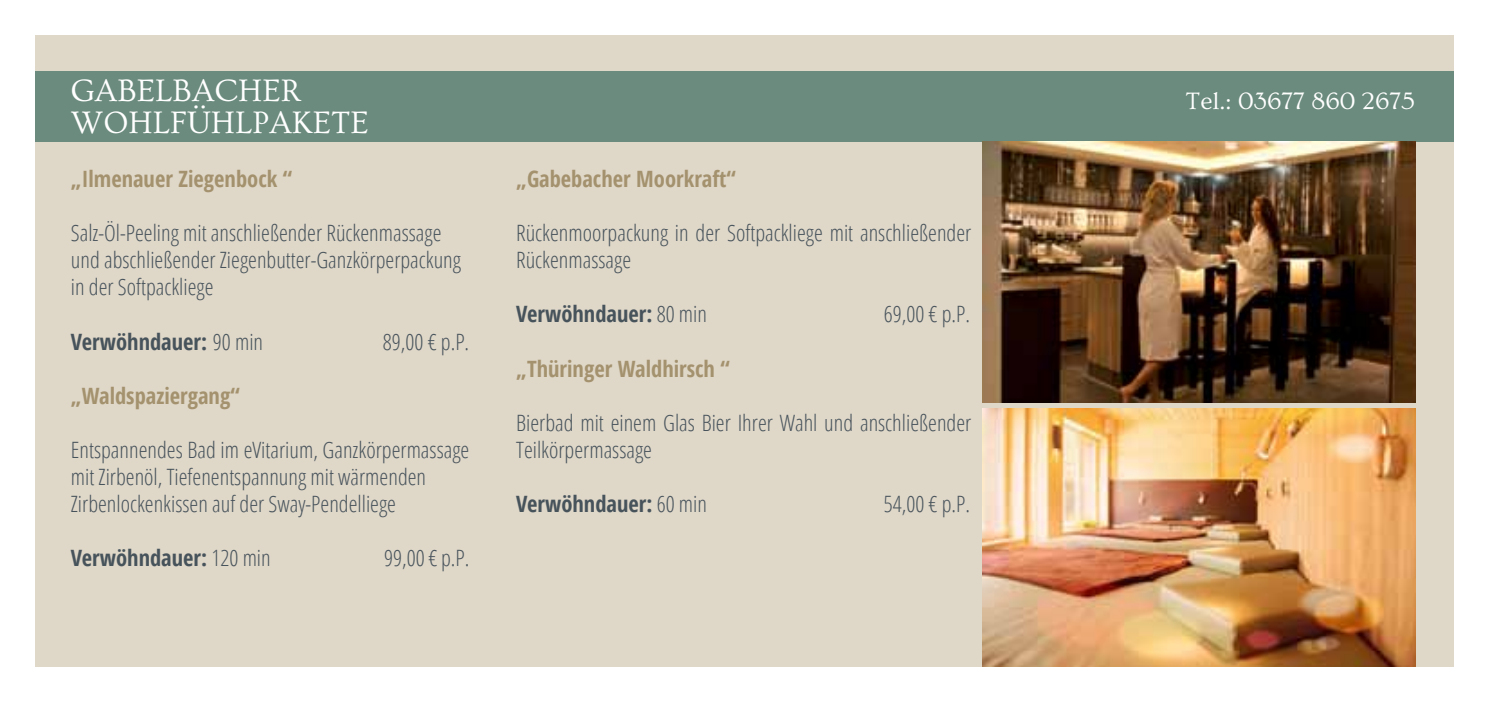
<style>
.page{position:relative;width:1489px;height:702px;background:#fff}
.page>*{position:absolute;margin:0;border:0;box-sizing:border-box;transform-origin:0 0}
.t1{font:32.5px/32.5px "Ovo";color:#fff}
.t2{font:25px "Ovo";color:#fff}
.t3{font:300 condensed 22.5px/27px "Open Sans";color:#47535b}
.t4{font:700 condensed 22.5px "Open Sans";color:#a4926e}
.t5{font:700 condensed 22.5px "Open Sans";color:#47535b}
.s1{font-weight:300}
</style>
<div class="page">
<div style="left:35px;top:35px;width:1418px;height:631px;background:#dfd7c8"></div>
<div style="left:35px;top:71px;width:1418px;height:71px;background:#6a8b7d"></div>
<img style="left:982px;top:408px;width:432px;height:258px">
<img style="left:982px;top:142px;width:432px;height:261px">
<h1 class="t1" style="left:71px;top:75px;width:299px">GABELBACHER<br>WOHLFÜHLPAKETE</h1>
<p class="t4" style="left:71px;top:163px;width:223px">„Ilmenauer Ziegenbock “</p>
<p class="t3" style="left:71px;top:219px;width:391px">Salz-Öl-Peeling mit anschließender Rückenmassage und abschließender Ziegenbutter-Ganzkörperpackung in der Softpackliege</p>
<p class="t5" style="left:71px;top:325px;width:194px">Verwöhndauer: <span class="s1">90 min</span></p>
<p class="t3" style="left:383px;top:327px;width:88px">89,00 € p.P.</p>
<p class="t4" style="left:71px;top:379px;width:170px">„Waldspaziergang“</p>
<p class="t3" style="left:71px;top:435px;width:400px">Entspannendes Bad im eVitarium, Ganzkörpermassage mit Zirbenöl, Tiefenentspannung mit wärmenden<br>Zirbenlockenkissen auf der Sway-Pendelliege</p>
<p class="t5" style="left:71px;top:541px;width:201px">Verwöhndauer: <span class="s1">120 min</span></p>
<p class="t3" style="left:384px;top:543px;width:87px">99,00 € p.P.</p>
<p class="t4" style="left:516px;top:163px;width:221px">„Gabebacher Moorkraft“</p>
<p class="t3" style="left:516px;top:219px;width:456px">Rückenmoorpackung in der Softpackliege mit anschließender<br>Rückenmassage</p>
<p class="t5" style="left:516px;top:298px;width:192px">Verwöhndauer: <span class="s1">80 min</span></p>
<p class="t3" style="left:883px;top:300px;width:88px">69,00 € p.P.</p>
<p class="t4" style="left:516px;top:352px;width:215px">„Thüringer Waldhirsch “</p>
<p class="t3" style="left:516px;top:408px;width:456px">Bierbad mit einem Glas Bier Ihrer Wahl und anschließender<br>Teilkörpermassage</p>
<p class="t5" style="left:516px;top:487px;width:192px">Verwöhndauer: <span class="s1">60 min</span></p>
<p class="t3" style="left:883px;top:489px;width:88px">54,00 € p.P.</p>
<p class="t2" style="left:1185px;top:87px;width:231px">TEL.: 03677 860 2675</p>
</div>
